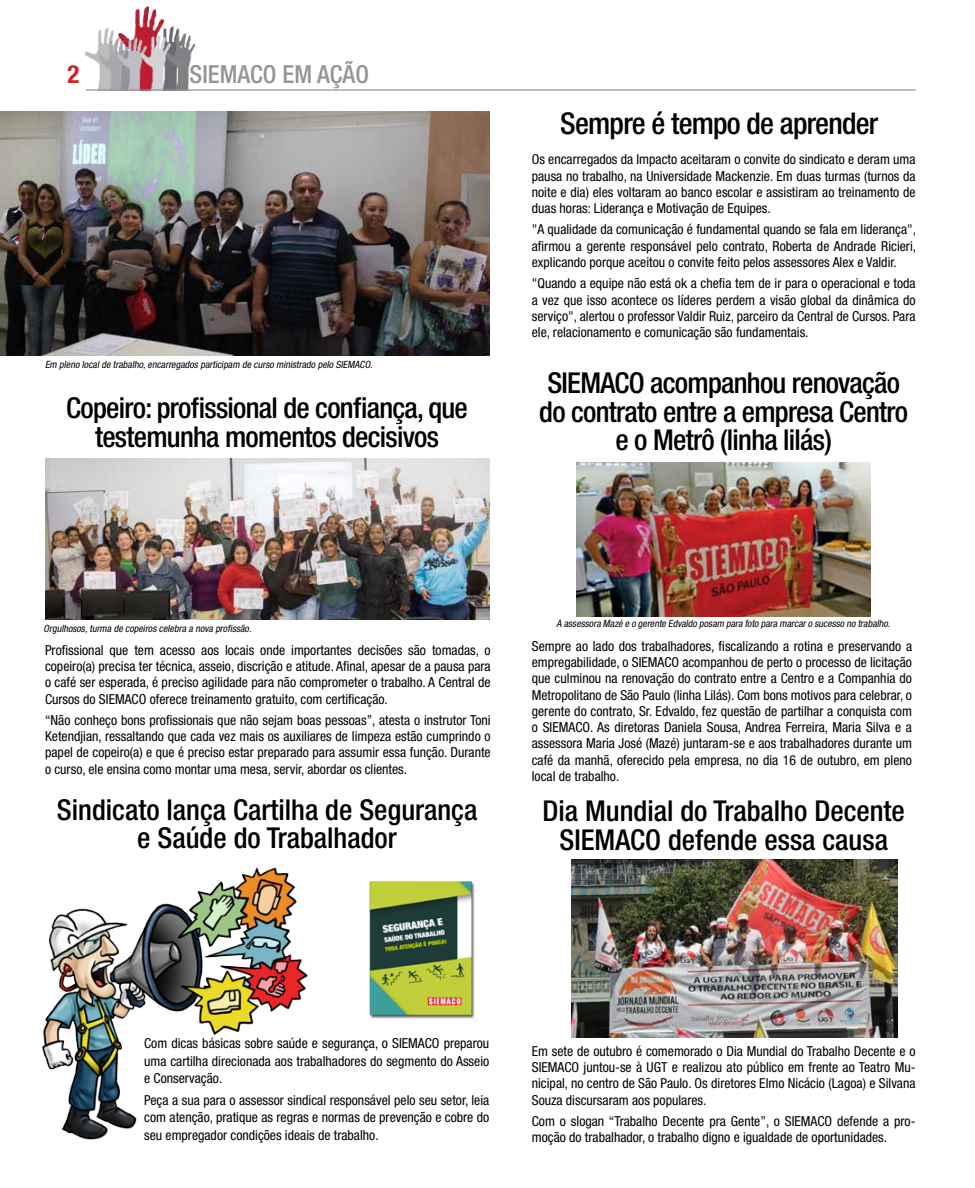
<style>
.page{position:relative;width:975px;height:1188px;background:#fff}
.page>*{position:absolute;margin:0;border:0;box-sizing:border-box;transform-origin:0 0}
.t1{font:500 condensed 30px "Helvetica Neue LT Std";color:#000}
.t2{font:500 condensed 28.75px/28.8px "Helvetica Neue LT Std";letter-spacing:-.025em;color:#000;text-align:center}
.t3{font:500 condensed 28.75px/28.8px "Helvetica Neue LT Std";color:#000;text-align:center}
.t4{font:700 condensed 25px "Helvetica Neue LT Std";color:#d2232a}
.t5{font:500 condensed 24.88px "Helvetica Neue LT Std";color:#939598}
.t6{font:condensed 13.75px/16.2px "Helvetica Neue LT Std";color:#000;text-align:justify}
.t7{font:italic condensed 10px "Helvetica Neue LT Std";letter-spacing:-.2em;color:#000}
</style>
<div class="page">
<img style="left:45px;top:458px;width:444px;height:161px">
<img style="left:0;top:112px;width:489px;height:243px">
<img style="left:576px;top:462px;width:294px;height:154px">
<img style="left:369px;top:881px;width:106px;height:138px">
<img style="left:571px;top:859px;width:326px;height:178px">
<img style="left:84px;top:6px;width:112px;height:83px">
<hr style="left:86px;top:89px;width:829px;height:2px;background:#939598">
<img style="left:41px;top:867px;width:267px;height:273px">
<h3 class="t4" style="left:68px;top:59px;width:13px">2</h3>
<h3 class="t5" style="left:190px;top:59px;width:13px">SIEMAC</h3>
<h3 class="t5" style="left:263px;top:59px;width:107px">O EM AçãO</h3>
<p class="t7" style="left:45px;top:358px;width:302px">Em pleno localde trabalho,encarregados participam de curso ministrado pelo SIEMACO</p>
<p class="t7" style="left:370px;top:358px;width:6px">.</p>
<h2 class="t2" style="left:66px;top:392px;width:403px">Copeiro: profissional de confiança, que testemunha momentos decisivos</h2>
<h1 class="t1" style="left:560px;top:106px;width:319px">Sempre é tempo de aprender</h1>
<p class="t6" style="left:531px;top:151px;width:385px">Os encarregados da Impacto aceitaram o convite do sindicato e deram uma pausa no trabalho, na Universidade Mackenzie. Em duas turmas (turnos da noite e dia) eles voltaram ao banco escolar e assistiram ao treinamento de duas horas: Liderança e Motivação de Equipes.</p>
<p class="t6" style="left:531px;top:221px;width:386px">"A qualidade da comunicação é fundamental quando se fala em liderança", afirmou a gerente responsável pelo contrato, Roberta de Andrade Ricieri, explicando porque aceitou o convite feito pelos assessores Alex e Valdir.</p>
<p class="t6" style="left:531px;top:275px;width:385px">"Quando a equipe não está ok a chefia tem de ir para o operacional e toda a vez que isso acontece os líderes perdem a visão global da dinâmica do serviço", alertou o professor Valdir Ruiz, parceiro da Central de Cursos. Para ele, relacionamento e comunicação são fundamentais.</p>
<h2 class="t2" style="left:547px;top:368px;width:15px">SIEMAC</h2>
<h2 class="t2" style="left:628px;top:368px;width:273px">O acompanhou renovação</h2>
<h2 class="t2" style="left:539px;top:396px;width:370px">do contrato entre a empresa Centro</h2>
<h2 class="t2" style="left:615px;top:425px;width:218px">e o Metrô (linha lilás)</h2>
<p class="t7" style="left:44px;top:623px;width:211px">Orgulhosos,turma de copeiros celebra a nova profissão.</p>
<p class="t6" style="left:45px;top:641px;width:447px">Profissional que tem acesso aos locais onde importantes decisões são tomadas, o copeiro(a) precisa ter técnica, asseio, discrição e atitude. Afinal, apesar de a pausa para o café ser esperada, é preciso agilidade para não comprometer o trabalho. A Central de Cursos do SIEMACO</p>
<p class="t6" style="left:45px;top:688px;width:447px;line-height:21.2px;text-align:center">oferece treinamento gratuito, com certificação.<br>“Não conheço bons profissionais que não sejam boas pessoas”, atesta o instrutor Toni</p>
<p class="t6" style="left:45px;top:728px;width:447px">Ketendjian, ressaltando que cada vez mais os auxiliares de limpeza estão cumprindo o papel de copeiro(a) e que é preciso estar preparado para assumir essa função. Durante o curso, ele ensina como montar uma mesa, servir, abordar os clientes.</p>
<h2 class="t3" style="left:57px;top:794px;width:422px">Sindicato lança Cartilha de Segurança e Saúde do Trabalhador</h2>
<p class="t7" style="left:556px;top:617px;width:337px">A assessora Mazé e o gerente Edvaldo posam para foto para marcaro sucesso no trabalho.</p>
<p class="t6" style="left:531px;top:637px;width:382px">Sempre ao lado dos trabalhadores, fiscalizando a rotina e preservando a empregabilidade, o SIEMACO</p>
<p class="t6" style="left:531px;top:653px;width:382px;text-indent:150px">acompanhou de perto o processo de licitação que culminou na renovação do contrato entre a Centro e a Companhia do Metropolitano de São Paulo (linha Lilás). Com bons motivos para celebrar, o gerente do contrato, Sr. Edvaldo, fez questão de partilhar a conquista com o SIEMACO</p>
<p class="t6" style="left:531px;top:718px;width:382px;text-indent:58px">. As diretoras Daniela Sousa, Andrea Ferreira, Maria Silva e a assessora Maria José (Mazé) juntaram-se e aos trabalhadores durante um café da manhã, oferecido pela empresa, no dia 16 de outubro, em pleno local de trabalho.</p>
<h2 class="t2" style="left:559px;top:795px;width:347px;text-align:left;text-indent:-17px">Dia Mundial do Trabalho Decente<br>SIEMAC</h2>
<h2 class="t2" style="left:645px;top:824px;width:244px">O defende essa causa</h2>
<p class="t6" style="left:144px;top:1034px;width:263px">Com dicas básicas sobre saúde e segurança, o SIEMACO</p>
<p class="t6" style="left:144px;top:1034px;width:346px;line-height:17.5px;text-indent:299px">preparou uma cartilha direcionada aos trabalhadores do segmento do Asseio e Conservação.</p>
<p class="t6" style="left:144px;top:1090px;width:346px;line-height:17.5px">Peça a sua para o assessor sindical responsável pelo seu setor, leia com atenção, pratique as regras e normas de prevenção e cobre do seu empregador condições ideais de trabalho.</p>
<p class="t6" style="left:531px;top:1042px;width:385px">Em sete de outubro é comemorado o Dia Mundial do Trabalho Decente e o<br>SIEMACO</p>
<p class="t6" style="left:531px;top:1058px;width:385px;text-indent:52px">juntou-se à UGT e realizou ato público em frente ao Teatro Mu&shy;nicipal, no centro de São Paulo. Os diretores Elmo Nicácio (Lagoa) e Silvana Souza discursaram aos populares.</p>
<p class="t6" style="left:531px;top:1112px;width:268px">Com o slogan “Trabalho Decente pra Gente”, o SIEMACO</p>
<p class="t6" style="left:531px;top:1112px;width:385px;text-indent:305px">defende a pro&shy;moção do trabalhador, o trabalho digno e igualdade de oportunidades.</p>
</div>
